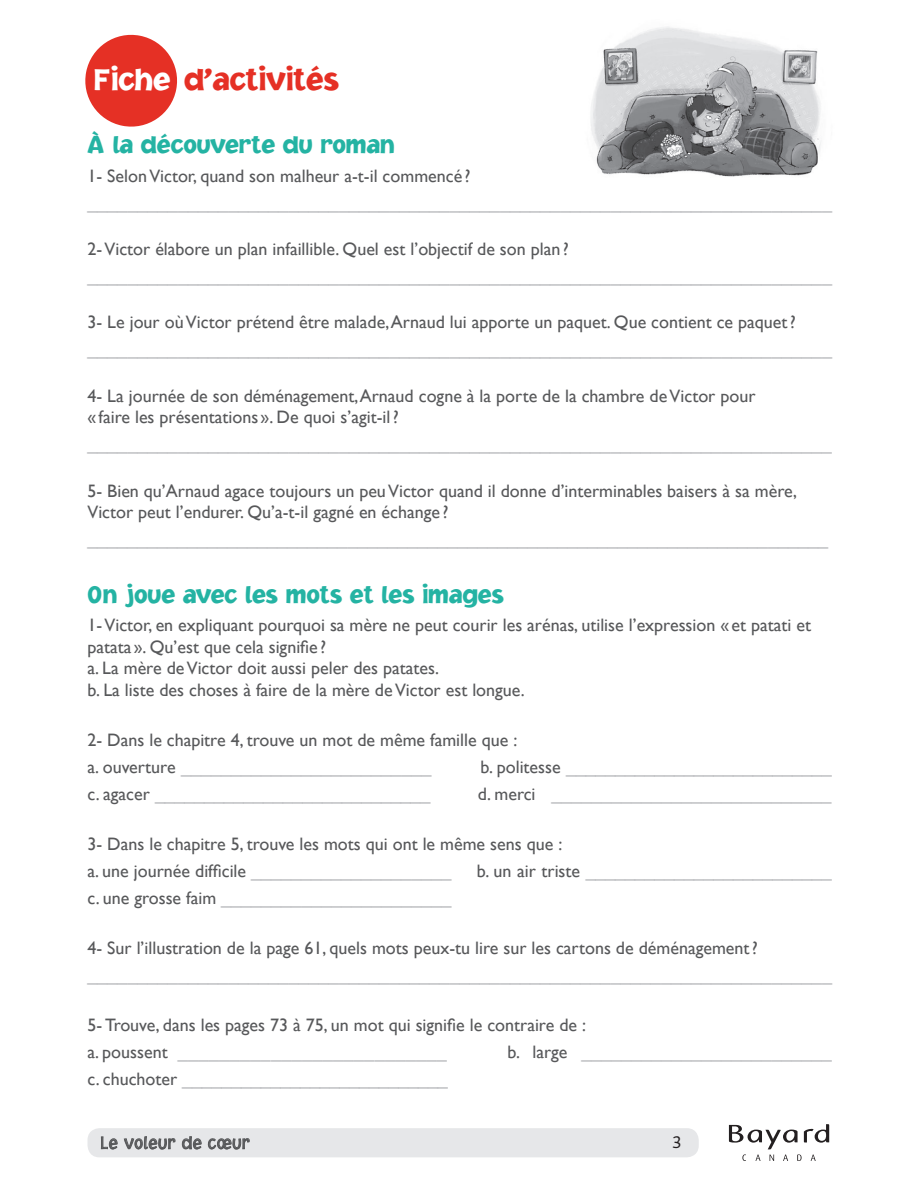
<style>
.page{position:relative;width:918px;height:1188px;background:#fff}
.page>*{position:absolute;margin:0;border:0;box-sizing:border-box;transform-origin:0 0}
.t1{font:900 32.1px "Jacoby ICG";color:#e53025}
.t2{font:900 25.5px "Jacoby ICG";color:#24b3a3}
.t3{font:18px/21.6px "Gill Sans";color:#57585a}
.t4{font:18px "Arial";color:#bcbdc0}
.t5{font:300 18px "Jacoby ICG";color:#57585a}
.t6{font:17.1px "Auto 1 Regular LF";color:#231f20}
.s1{color:#fff}
.s2{font-family:"Gill Sans";color:#57585a}
.s3{font-family:"Arial";color:#bcbdc0}
</style>
<div class="page">
<div style="left:88px;top:1128px;width:611px;height:29px;background:#e6e7e9;border-radius:12px"></div>
<svg style="left:729px;top:1124px;width:100px;height:37px"></svg>
<svg style="left:85px;top:34px;width:92px;height:93px"></svg>
<svg style="left:101px;top:1137px;width:17px;height:13px"></svg>
<svg style="left:124px;top:1136px;width:51px;height:14px"></svg>
<svg style="left:182px;top:1136px;width:20px;height:14px"></svg>
<svg style="left:208px;top:1138px;width:42px;height:12px"></svg>
<img style="left:591px;top:27px;width:230px;height:150px">
<h1 class="t1" style="left:94px;top:60px;width:247px"><span class="s1">Fiche</span> d’activités</h1>
<h2 class="t2" style="left:87px;top:129px;width:309px">À la découverte du roman</h2>
<p class="t3" style="left:87px;top:165px;width:385px">1- Selon Victor, quand son malheur a-t-il commencé ?</p>
<p class="t4" style="left:87px;top:192px;width:746px">__________________________________________________________________________</p>
<p class="t3" style="left:87px;top:238px;width:483px">2- Victor élabore un plan infaillible. Quel est l’objectif de son plan?</p>
<p class="t4" style="left:87px;top:266px;width:746px">__________________________________________________________________________</p>
<p class="t3" style="left:87px;top:312px;width:710px">3- Le jour où Victor prétend être malade, Arnaud lui apporte un paquet. Que contient ce paquet?</p>
<p class="t4" style="left:87px;top:339px;width:746px">__________________________________________________________________________</p>
<p class="t3" style="left:87px;top:385px;width:670px">4- La journée de son déménagement, Arnaud cogne à la porte de la chambre de Victor pour « faire les présentations ». De quoi s’agit-il?</p>
<p class="t4" style="left:87px;top:434px;width:746px">__________________________________________________________________________</p>
<p class="t3" style="left:87px;top:480px;width:711px">5- Bien qu’Arnaud agace toujours un peu Victor quand il donne d’interminables baisers à sa mère,<br>Victor peut l’endurer. Qu’a-t-il gagné en échange ?</p>
<p class="t4" style="left:87px;top:529px;width:742px">__________________________________________________________________________</p>
<h2 class="t2" style="left:87px;top:579px;width:418px">On joue avec les mots et les images</h2>
<p class="t3" style="left:87px;top:615px;width:725px">1- Victor, en expliquant pourquoi sa mère ne peut courir les arénas, utilise l’expression « et patati et patata ». Qu’est que cela signifie ?<br>a. La mère de Victor doit aussi peler des patates.<br>b. La liste des choses à faire de la mère de Victor est longue.</p>
<p class="t3" style="left:87px;top:729px;width:431px">2- Dans le chapitre 4, trouve un mot de même famille que :</p>
<p class="t4" style="left:87px;top:756px;width:345px"><span class="s2">a. ouverture</span> _________________________</p>
<p class="t4" style="left:480px;top:756px;width:353px"><span class="s2">b. politesse</span> ___________________________</p>
<p class="t4" style="left:87px;top:783px;width:345px"><span class="s2">c. agacer</span> ____________________________</p>
<p class="t4" style="left:478px;top:783px;width:355px"><span class="s2">d. merci</span> ____________________________</p>
<p class="t3" style="left:87px;top:831px;width:476px;line-height:27px">3- Dans le chapitre 5, trouve les mots qui ont le même sens que : a. une journée difficile <span class="s3">____________________</span></p>
<p class="t4" style="left:477px;top:860px;width:356px"><span class="s2">b. un air triste</span> _________________________</p>
<p class="t4" style="left:87px;top:887px;width:365px"><span class="s2">c. une grosse faim</span> _______________________</p>
<p class="t3" style="left:87px;top:937px;width:672px">4- Sur l’illustration de la page 61, quels mots peux-tu lire sur les cartons de déménagement?</p>
<p class="t4" style="left:87px;top:964px;width:746px">__________________________________________________________________________</p>
<p class="t3" style="left:87px;top:1014px;width:500px">5- Trouve, dans les pages 73 à 75, un mot qui signifie le contraire de :</p>
<p class="t4" style="left:87px;top:1041px;width:361px"><span class="s2">a. poussent</span> __________________________</p>
<p class="t4" style="left:507px;top:1041px;width:326px"><span class="s2">b. large</span> _________________________</p>
<p class="t4" style="left:87px;top:1068px;width:362px"><span class="s2">c. chuchoter</span> ___________________________</p>
<p class="t5" style="left:100px;top:1132px;width:151px">Le voleur de cœur</p>
<p class="t6" style="left:673px;top:1131px;width:10px">3</p>
</div>
